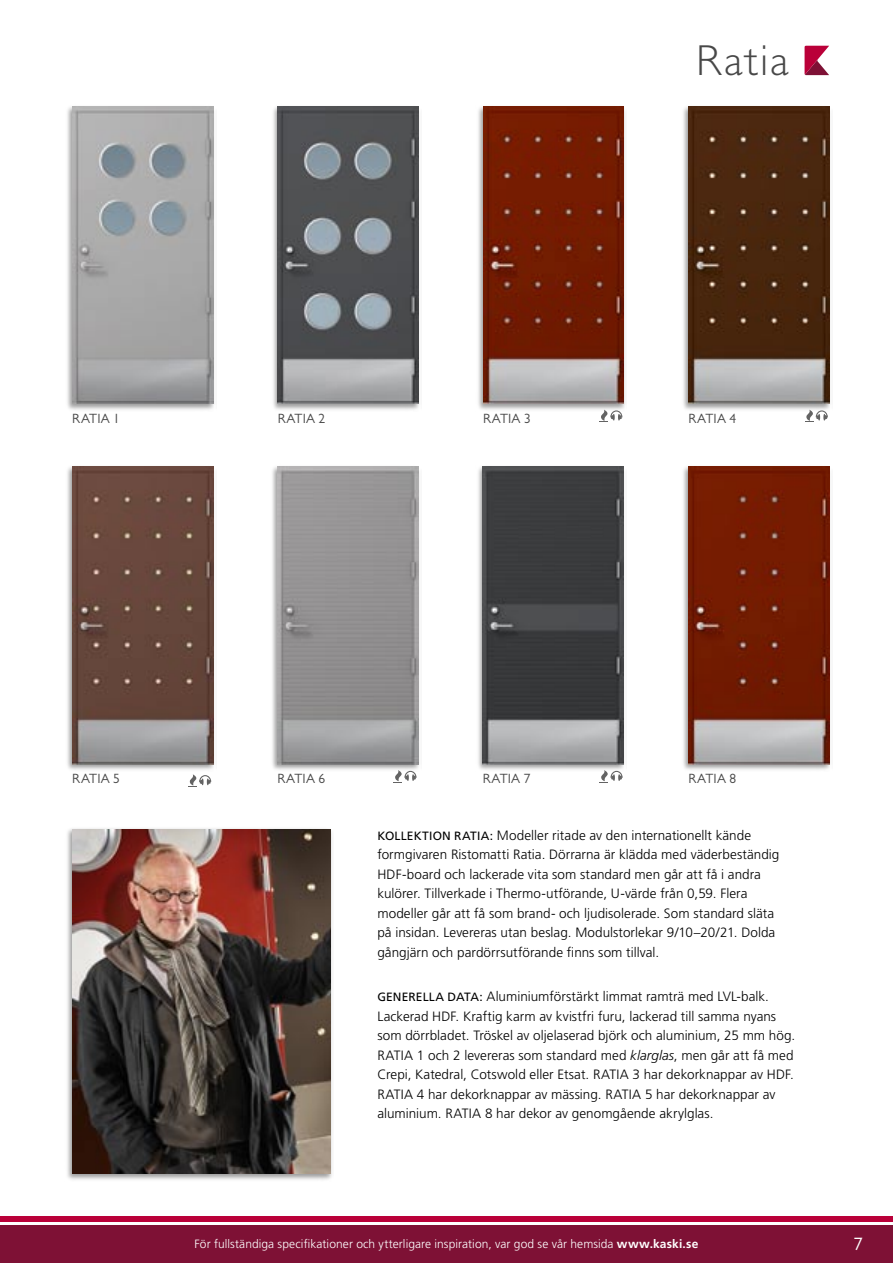
<style>
.page{position:relative;width:893px;height:1263px;background:#fff}
.page>*{position:absolute;margin:0;border:0;box-sizing:border-box;transform-origin:0 0}
.t1{font:300 43.5px "Gill Sans";letter-spacing:.05em;color:#484848}
.t2{font:18px "Gill Sans";color:#fff}
.t3{font:300 13.5px/19.5px "Frutiger";letter-spacing:.005em;color:#000}
.t4{font:13.5px "Gill Sans";letter-spacing:.015em;color:#484848}
.t5{font:300 12px "Frutiger";letter-spacing:.005em;color:#fff}
.s1{font-weight:400;font-size:12px}
.s2{font-style:italic}
.s3{font-weight:700}
</style>
<div class="page">
<div style="left:0;top:1225px;width:893px;height:38px;background:#7e1135"></div>
<div style="left:0;top:1216px;width:893px;height:5px;background:#ba0039"></div>
<svg style="left:805px;top:46px;width:24px;height:29px"></svg>
<div style="left:65px;top:103px;width:151px;height:308px;background:#000;opacity:.4"></div>
<img style="left:72px;top:106px;width:141px;height:298px">
<div style="left:270px;top:103px;width:152px;height:308px;background:#000;opacity:.4"></div>
<img style="left:278px;top:106px;width:140px;height:298px">
<div style="left:681px;top:463px;width:152px;height:309px;background:#000;opacity:.4"></div>
<img style="left:688px;top:467px;width:141px;height:297px">
<div style="left:475px;top:103px;width:152px;height:308px;background:#000;opacity:.4"></div>
<img style="left:483px;top:106px;width:141px;height:298px">
<svg style="left:600px;top:410px;width:22px;height:12px"></svg>
<div style="left:681px;top:103px;width:152px;height:308px;background:#000;opacity:.4"></div>
<img style="left:688px;top:106px;width:141px;height:298px">
<svg style="left:805px;top:410px;width:23px;height:12px"></svg>
<div style="left:65px;top:463px;width:151px;height:309px;background:#000;opacity:.4"></div>
<img style="left:72px;top:467px;width:141px;height:297px">
<svg style="left:188px;top:774px;width:23px;height:13px"></svg>
<div style="left:270px;top:463px;width:152px;height:309px;background:#000;opacity:.4"></div>
<img style="left:277px;top:467px;width:141px;height:297px">
<svg style="left:394px;top:770px;width:23px;height:13px"></svg>
<div style="left:475px;top:463px;width:152px;height:309px;background:#000;opacity:.4"></div>
<img style="left:483px;top:467px;width:140px;height:297px">
<svg style="left:600px;top:770px;width:23px;height:13px"></svg>
<div style="left:65px;top:826px;width:269px;height:355px;background:#000;opacity:.4"></div>
<img style="left:72px;top:829px;width:259px;height:345px">
<p class="t4" style="left:72px;top:411px;width:49px">RATIA 1</p>
<p class="t4" style="left:278px;top:411px;width:49px">RATIA 2</p>
<h1 class="t1" style="left:696px;top:36px;width:94px">Ratia</h1>
<p class="t4" style="left:483px;top:411px;width:49px">RATIA 3</p>
<p class="t4" style="left:688px;top:411px;width:49px">RATIA 4</p>
<p class="t4" style="left:72px;top:771px;width:49px">RATIA 5</p>
<p class="t4" style="left:277px;top:771px;width:49px">RATIA 6</p>
<p class="t4" style="left:483px;top:771px;width:49px">RATIA 7</p>
<p class="t4" style="left:688px;top:771px;width:49px">RATIA 8</p>
<p class="t3" style="left:377px;top:825px;width:404px"><span class="s1">KOLLEKTION RATIA:</span> Modeller ritade av den internationellt kände formgivaren Ristomatti Ratia. Dörrarna är klädda med väderbeständig HDF-board och lackerade vita som standard men går att få i andra kulörer. Tillverkade i Thermo-utförande, U-värde från 0,59. Flera modeller går att få som brand- och ljudisolerade. Som standard släta på insidan. Levereras utan beslag. Modulstorlekar 9/10–20/21. Dolda gångjärn och pardörrsutförande finns som tillval.</p>
<p class="t3" style="left:377px;top:987px;width:419px"><span class="s1">GENERELLA DATA:</span> Aluminiumförstärkt limmat ramträ med LVL-balk.<br>Lackerad HDF. Kraftig karm av kvistfri furu, lackerad till samma nyans som dörrbladet. Tröskel av oljelaserad björk och aluminium, 25 mm hög.<br>RATIA 1 och 2 levereras som standard med <span class="s2">klarglas</span>, men går att få med Crepi, Katedral, Cotswold eller Etsat. RATIA 3 har dekorknappar av HDF.<br>RATIA 4 har dekorknappar av mässing. RATIA 5 har dekorknappar av aluminium. RATIA 8 har dekor av genomgående akrylglas.</p>
<p class="t5" style="left:194px;top:1237px;width:506px">För fullständiga specifikationer och ytterligare inspiration, var god se vår hemsida <span class="s3">www.kaski.se</span></p>
<h2 class="t2" style="left:854px;top:1233px;width:10px">7</h2>
</div>
